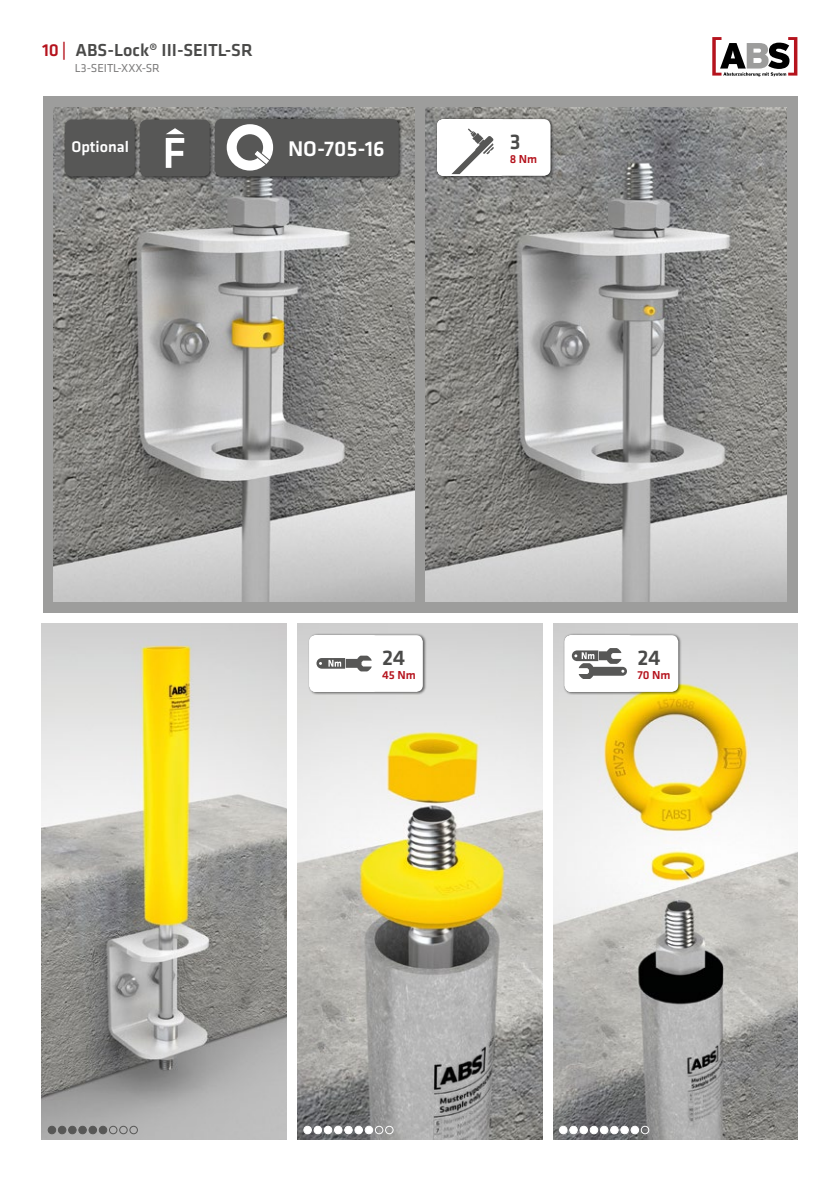
<style>
.page{position:relative;width:840px;height:1191px;background:#fff}
.page>*{position:absolute;margin:0;border:0;box-sizing:border-box;transform-origin:0 0}
.t1{font:500 22px "Klavika Basic";color:#fff}
.t2{font:500 22px "Klavika Basic";color:#4a4a49}
.t3{font:500 18px "Klavika Basic";color:#4a4a49}
.t4{font:500 16px "Klavika Basic";color:#fff}
.t5{font:12px "Klavika Basic";color:#7c7b7b}
.t6{font:500 12px "Klavika Basic";color:#b5131d}
.s1{color:#b5131d}
</style>
<div class="page">
<svg style="left:712px;top:37px;width:85px;height:39px"></svg>
<img style="left:298px;top:624px;width:243px;height:516px">
<img style="left:553px;top:624px;width:244px;height:516px">
<div style="left:307px;top:633px;width:119px;height:62px;background:#000;opacity:.6"></div>
<div style="left:309px;top:635px;width:113px;height:57px;background:#fff;border-radius:7px"></div>
<svg style="left:309px;top:635px;width:69px;height:57px"></svg>
<div style="left:562px;top:633px;width:119px;height:62px;background:#000;opacity:.6"></div>
<div style="left:564px;top:635px;width:113px;height:57px;background:#fff;border-radius:7px"></div>
<svg style="left:564px;top:635px;width:70px;height:57px"></svg>
<img style="left:42px;top:624px;width:244px;height:516px">
<div style="left:48px;top:1126px;width:8px;height:7px;background:#575756;border-radius:50%"></div>
<div style="left:48px;top:1125px;width:8px;height:9px;border:1px solid #575756;border-radius:50%"></div>
<div style="left:58px;top:1126px;width:8px;height:7px;background:#575756;border-radius:50%"></div>
<div style="left:58px;top:1125px;width:8px;height:9px;border:1px solid #575756;border-radius:50%"></div>
<div style="left:69px;top:1126px;width:7px;height:7px;background:#575756;border-radius:50%"></div>
<div style="left:68px;top:1125px;width:9px;height:9px;border:1px solid #575756;border-radius:50%"></div>
<div style="left:79px;top:1126px;width:7px;height:7px;background:#575756;border-radius:50%"></div>
<div style="left:78px;top:1125px;width:9px;height:9px;border:1px solid #575756;border-radius:50%"></div>
<div style="left:89px;top:1126px;width:7px;height:7px;background:#575756;border-radius:50%"></div>
<div style="left:88px;top:1125px;width:9px;height:9px;border:1px solid #575756;border-radius:50%"></div>
<div style="left:99px;top:1126px;width:8px;height:7px;background:#575756;border-radius:50%"></div>
<div style="left:99px;top:1125px;width:8px;height:9px;border:1px solid #575756;border-radius:50%"></div>
<div style="left:109px;top:1125px;width:8px;height:9px;border:1px solid #575756;border-radius:50%"></div>
<div style="left:119px;top:1125px;width:9px;height:9px;border:1px solid #575756;border-radius:50%"></div>
<div style="left:129px;top:1125px;width:9px;height:9px;border:1px solid #575756;border-radius:50%"></div>
<div style="left:43px;top:96px;width:754px;height:516px;background:#9d9d9c"></div>
<img style="left:54px;top:108px;width:360px;height:493px">
<div style="left:64px;top:118px;width:74px;height:62px;background:#000;opacity:.6"></div>
<div style="left:65px;top:120px;width:70px;height:56px;background:#575756;border-radius:7px"></div>
<div style="left:138px;top:118px;width:75px;height:62px;background:#000;opacity:.6"></div>
<div style="left:140px;top:120px;width:70px;height:56px;background:#575756;border-radius:7px"></div>
<svg style="left:166px;top:128px;width:18px;height:40px"></svg>
<div style="left:214px;top:117px;width:188px;height:63px;background:#000;opacity:.6"></div>
<div style="left:215px;top:119px;width:183px;height:57px;background:#575756;border-radius:7px"></div>
<div style="left:226px;top:124px;width:47px;height:47px;border:10px solid #fff;border-radius:50%"></div>
<svg style="left:252px;top:149px;width:19px;height:17px"></svg>
<img style="left:425px;top:108px;width:360px;height:493px">
<div style="left:435px;top:117px;width:118px;height:62px;background:#000;opacity:.6"></div>
<div style="left:437px;top:119px;width:113px;height:57px;background:#fff;border-radius:7px"></div>
<svg style="left:437px;top:119px;width:69px;height:57px"></svg>
<div style="left:304px;top:1126px;width:7px;height:7px;background:#fff;border-radius:50%"></div>
<div style="left:303px;top:1125px;width:9px;height:9px;border:1px solid #fff;border-radius:50%"></div>
<div style="left:314px;top:1126px;width:7px;height:7px;background:#fff;border-radius:50%"></div>
<div style="left:313px;top:1125px;width:9px;height:9px;border:1px solid #fff;border-radius:50%"></div>
<div style="left:324px;top:1126px;width:7px;height:7px;background:#fff;border-radius:50%"></div>
<div style="left:323px;top:1125px;width:9px;height:9px;border:1px solid #fff;border-radius:50%"></div>
<div style="left:334px;top:1126px;width:8px;height:7px;background:#fff;border-radius:50%"></div>
<div style="left:334px;top:1125px;width:8px;height:9px;border:1px solid #fff;border-radius:50%"></div>
<div style="left:344px;top:1126px;width:8px;height:7px;background:#fff;border-radius:50%"></div>
<div style="left:344px;top:1125px;width:8px;height:9px;border:1px solid #fff;border-radius:50%"></div>
<div style="left:355px;top:1126px;width:7px;height:7px;background:#fff;border-radius:50%"></div>
<div style="left:354px;top:1125px;width:9px;height:9px;border:1px solid #fff;border-radius:50%"></div>
<div style="left:365px;top:1126px;width:7px;height:7px;background:#fff;border-radius:50%"></div>
<div style="left:364px;top:1125px;width:9px;height:9px;border:1px solid #fff;border-radius:50%"></div>
<div style="left:374px;top:1125px;width:9px;height:9px;border:1px solid #fff;border-radius:50%"></div>
<div style="left:385px;top:1125px;width:8px;height:9px;border:1px solid #fff;border-radius:50%"></div>
<div style="left:559px;top:1126px;width:7px;height:7px;background:#fff;border-radius:50%"></div>
<div style="left:558px;top:1125px;width:9px;height:9px;border:1px solid #fff;border-radius:50%"></div>
<div style="left:569px;top:1126px;width:8px;height:7px;background:#fff;border-radius:50%"></div>
<div style="left:569px;top:1125px;width:8px;height:9px;border:1px solid #fff;border-radius:50%"></div>
<div style="left:579px;top:1126px;width:8px;height:7px;background:#fff;border-radius:50%"></div>
<div style="left:579px;top:1125px;width:8px;height:9px;border:1px solid #fff;border-radius:50%"></div>
<div style="left:590px;top:1126px;width:7px;height:7px;background:#fff;border-radius:50%"></div>
<div style="left:589px;top:1125px;width:9px;height:9px;border:1px solid #fff;border-radius:50%"></div>
<div style="left:600px;top:1126px;width:7px;height:7px;background:#fff;border-radius:50%"></div>
<div style="left:599px;top:1125px;width:9px;height:9px;border:1px solid #fff;border-radius:50%"></div>
<div style="left:610px;top:1126px;width:7px;height:7px;background:#fff;border-radius:50%"></div>
<div style="left:609px;top:1125px;width:9px;height:9px;border:1px solid #fff;border-radius:50%"></div>
<div style="left:620px;top:1126px;width:8px;height:7px;background:#fff;border-radius:50%"></div>
<div style="left:620px;top:1125px;width:8px;height:9px;border:1px solid #fff;border-radius:50%"></div>
<div style="left:630px;top:1126px;width:8px;height:7px;background:#fff;border-radius:50%"></div>
<div style="left:630px;top:1125px;width:8px;height:9px;border:1px solid #fff;border-radius:50%"></div>
<div style="left:640px;top:1125px;width:9px;height:9px;border:1px solid #fff;border-radius:50%"></div>
<p class="t3" style="left:42px;top:38px;width:212px"><span class="s1">10 |</span> ABS-Lock® III-SEITL-SR</p>
<p class="t5" style="left:75px;top:60px;width:86px">L3-SEITL-XXX-SR</p>
<p class="t4" style="left:71px;top:136px;width:59px">Optional</p>
<p class="t1" style="left:288px;top:134px;width:98px">NO-705-16</p>
<p class="t2" style="left:509px;top:126px;width:12px">3</p>
<p class="t6" style="left:509px;top:151px;width:29px">8 Nm</p>
<p class="t2" style="left:382px;top:642px;width:25px">24</p>
<p class="t6" style="left:382px;top:666px;width:35px">45 Nm</p>
<p class="t2" style="left:637px;top:642px;width:25px">24</p>
<p class="t6" style="left:637px;top:666px;width:35px">70 Nm</p>
</div>
